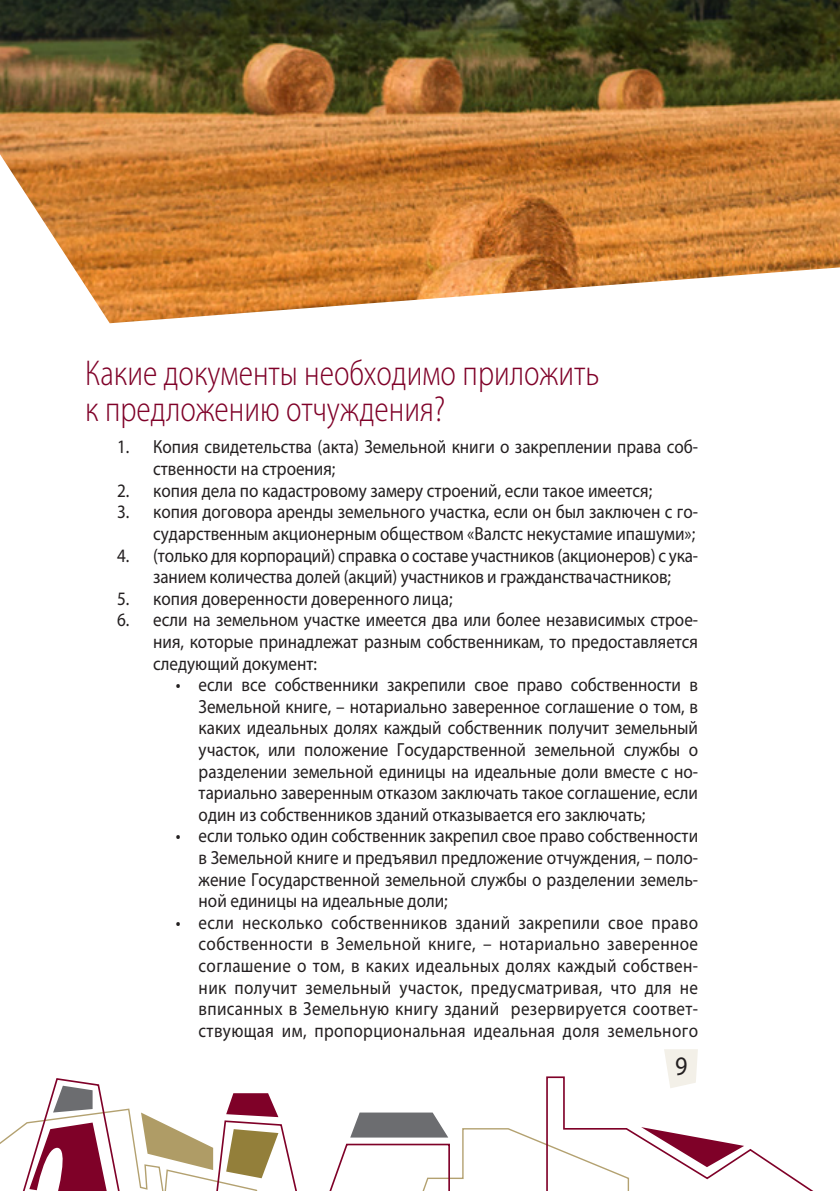
<style>
.page{position:relative;width:840px;height:1191px;background:#fff}
.page>*{position:absolute;margin:0;border:0;box-sizing:border-box;transform-origin:0 0}
.t1{font:300 semi-condensed 36px/36px "Myriad Pro";color:#7f0128;scale:.9 1}
.t2{font:26.8px "Myriad Pro";color:#231f20;scale:.9 1}
.t3{font:19px/21.6px "Myriad Pro";color:#231f20;text-align:justify;scale:.9 1}
</style>
<div class="page">
<svg style="left:664px;top:1049px;width:33px;height:5px"></svg>
<svg style="left:665px;top:1054px;width:33px;height:21px"></svg>
<svg style="left:0;top:1075px;width:814px;height:116px"></svg>
<img style="left:0;top:0;width:839px;height:323px">
<h1 class="t1" style="left:85px;top:354px;width:572px">Какие документы необходимо приложить к предложению отчуждения?</h1>
<p class="t3" style="left:153px;top:436px;width:606px;text-indent:-36px">1. Копия свидетельства (акта) Земельной книги о закреплении права соб&shy;ственности на строения;</p>
<p class="t3" style="left:117px;top:479px;width:595px">2. копия дела по кадастровому замеру строений, если такое имеется;</p>
<p class="t3" style="left:117px;top:501px;width:646px;text-align:right">3. копия договора аренды земельного участка, если он был заключен с го&shy;сударственным акционерным обществом «Валстс некустамие ипашуми»;</p>
<p class="t3" style="left:117px;top:544px;width:646px;text-align:center">4. (только для корпораций) справка о составе участников (акционеров) с ука&shy;занием количества долей (акций) участников и гражданствачастников;</p>
<p class="t3" style="left:117px;top:587px;width:374px">5. копия доверенности доверенного лица;</p>
<p class="t3" style="left:153px;top:609px;width:606px;text-indent:-36px">6. если на земельном участке имеется два или более независимых строе&shy;ния, которые принадлежат разным собственникам, то предоставляется следующий документ:</p>
<p class="t3" style="left:198px;top:673px;width:556px;text-indent:-23px">• если все собственники закрепили свое право собственности в Земельной книге, – нотариально заверенное соглашение о том, в каких идеальных долях каждый собственник получит земельный участок, или положение Государственной земельной службы о разделении земельной единицы на идеальные доли вместе с но&shy;тариально заверенным отказом заключать такое соглашение, если один из собственников зданий отказывается его заключать;</p>
<p class="t3" style="left:198px;top:825px;width:556px;text-indent:-23px">• если только один собственник закрепил свое право собственности в Земельной книге и предъявил предложение отчуждения, – поло&shy;жение Государственной земельной службы о разделении земель&shy;ной единицы на идеальные доли;</p>
<p class="t3" style="left:198px;top:911px;width:556px;text-indent:-23px">• если несколько собственников зданий закрепили свое право собственности в Земельной книге, – нотариально заверенное соглашение о том, в каких идеальных долях каждый собствен&shy;ник получит земельный участок, предусматривая, что для не вписанных в Земельную книгу зданий резервируется соответ&shy;ствующая им, пропорциональная идеальная доля земельного</p>
<h2 class="t2" style="left:674px;top:1049px;width:15px">9</h2>
</div>
